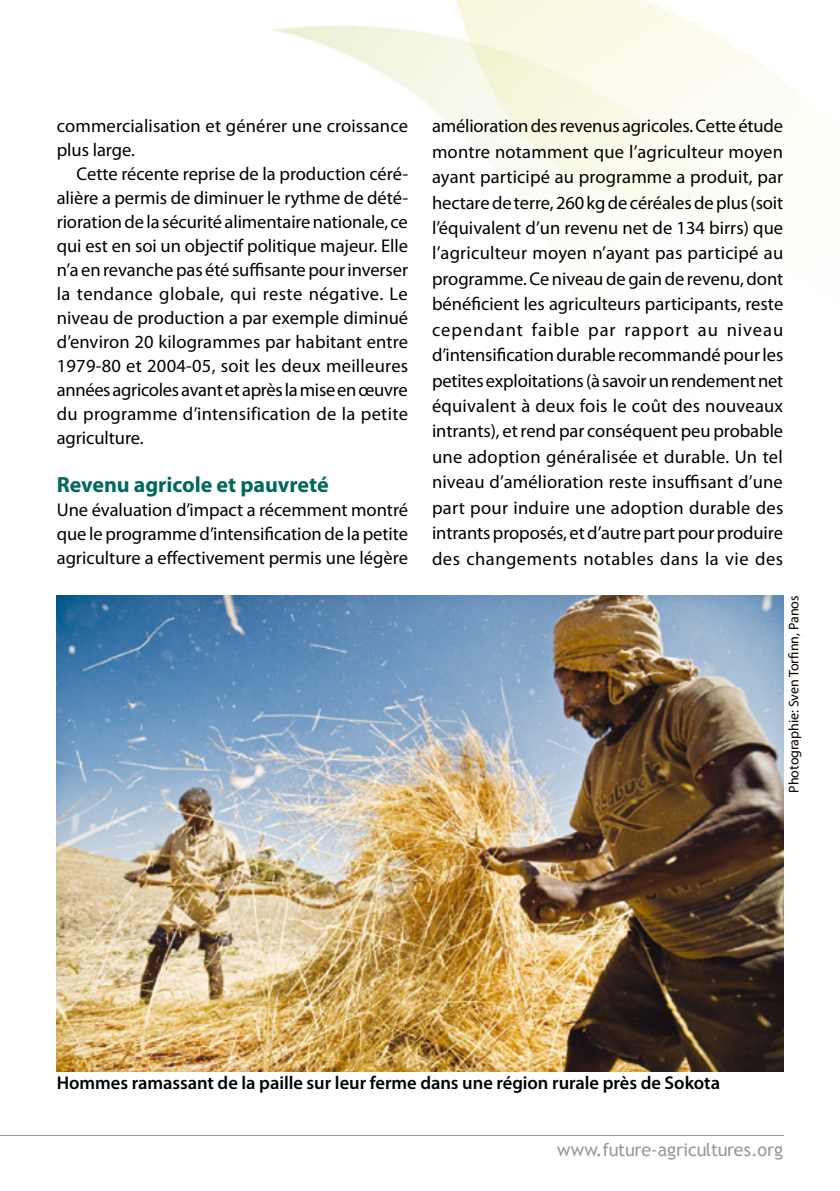
<style>
.page{position:relative;width:840px;height:1191px;background:#fff}
.page>*{position:absolute;margin:0;border:0;box-sizing:border-box;transform-origin:0 0}
.t1{font:700 22px "Myriad Pro";letter-spacing:-.005em;color:#00695b}
.t2{font:18.4px/25.4px "Myriad Pro";letter-spacing:.01em;color:#000;text-align:justify}
.t3{font:600 18.4px "Myriad Pro";letter-spacing:-.005em;color:#000}
.t4{font:18px "Trebuchet MS";letter-spacing:-.015em;color:#98989c}
.t5{font:14px "Myriad Pro";letter-spacing:-.005em;color:#000}
</style>
<div class="page">
<img style="left:274px;top:22px;width:209px;height:135px">
<hr style="left:0;top:1135px;width:782px;height:1px;background:#98989c">
<img style="left:57px;top:595px;width:725px;height:476px">
<p class="t2" style="left:57px;top:114px;width:352px;line-height:24px">commercialisation et générer une croissance plus large.</p>
<p class="t2" style="left:57px;top:162px;width:353px;line-height:24px;text-indent:20px">Cette récente reprise de la production céré&shy;alière a permis de diminuer le rythme de dété&shy;rioration de la sécurité alimentaire nationale, ce qui est en soi un objectif politique majeur. Elle n’a en revanche pas été suffisante pour inverser la tendance globale, qui reste négative. Le niveau de production a par exemple diminué d’environ 20 kilogrammes par habitant entre 1979-80 et 2004-05, soit les deux meilleures années agricoles avant et après la mise en œuvre du programme d’intensification de la petite agriculture.</p>
<p class="t1" style="left:57px;top:471px;width:273px">Revenu agricole et pauvreté</p>
<p class="t2" style="left:57px;top:498px;width:352px;line-height:24px">Une évaluation d’impact a récemment montré que le programme d’intensification de la petite agriculture a effectivement permis une légère</p>
<p class="t2" style="left:432px;top:113px;width:353px">amélioration des revenus agricoles. Cette étude montre notamment que l’agriculteur moyen ayant participé au programme a produit, par hectare de terre, 260 kg de céréales de plus (soit l’équivalent d’un revenu net de 134 birrs) que l’agriculteur moyen n’ayant pas participé au programme. Ce niveau de gain de revenu, dont bénéficient les agriculteurs participants, reste cependant faible par rapport au niveau d’intensification durable recommandé pour les petites exploitations (à savoir un rendement net équivalent à deux fois le coût des nouveaux intrants), et rend par conséquent peu probable une adoption généralisée et durable. Un tel niveau d’amélioration reste insuffisant d’une part pour induire une adoption durable des intrants proposés, et d’autre part pour produire des changements notables dans la vie des</p>
<p class="t5" style="left:784px;top:792px;width:199px;rotate:-90deg">Photographie: Sven Torfinn, Panos</p>
<p class="t3" style="left:57px;top:1070px;width:664px">Hommes ramassant de la paille sur leur ferme dans une région rurale près de Sokota</p>
<p class="t4" style="left:557px;top:1139px;width:227px">www.future-agricultures.org</p>
</div>
